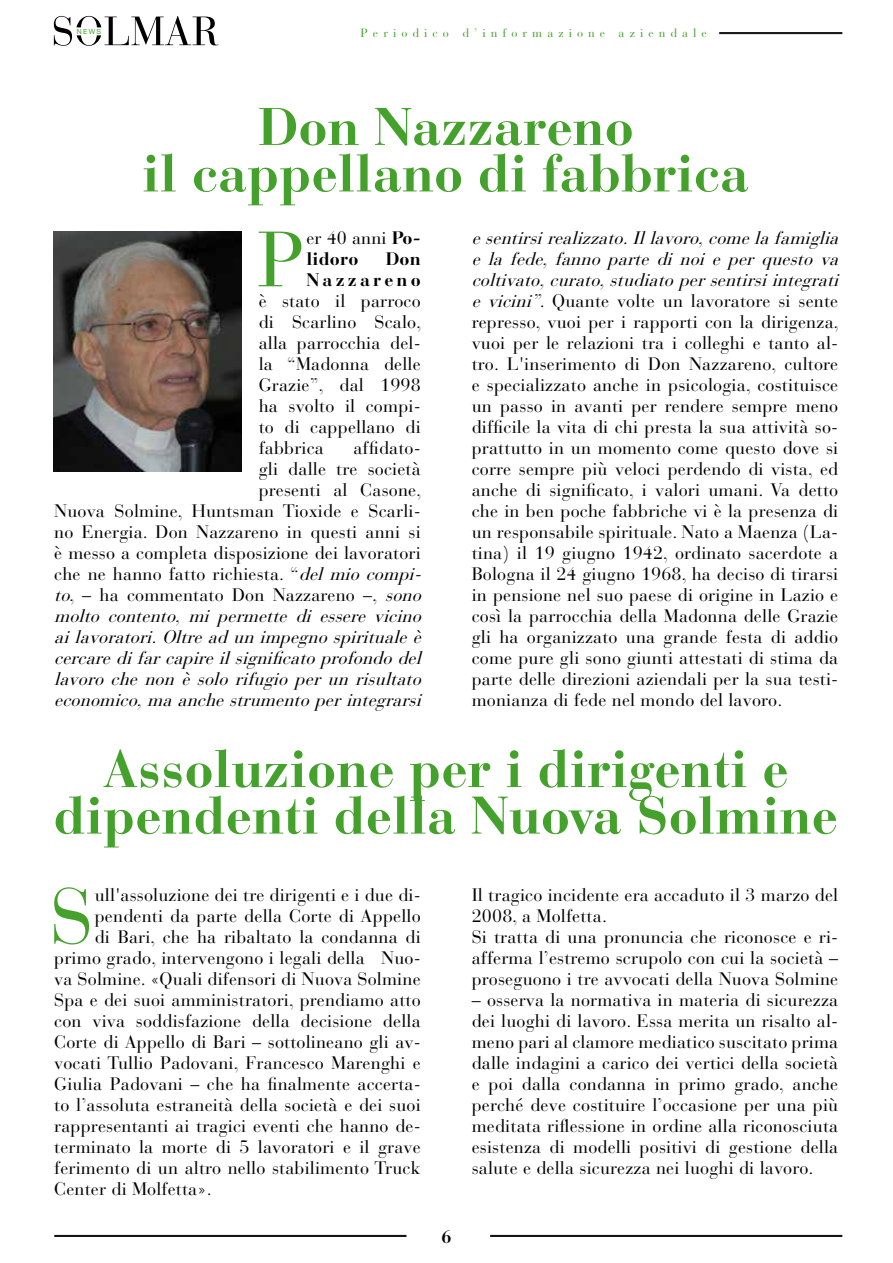
<style>
.page{position:relative;width:893px;height:1263px;background:#fff}
.page>*{position:absolute;margin:0;border:0;box-sizing:border-box;transform-origin:0 0}
.t1{font:77.7px "Bauer Bodoni Std";color:#44a12b}
.t2{font:700 52.5px/46.5px "Bauer Bodoni Std";color:#44a12b;text-align:center}
.t3{font:18px/21px "Bauer Bodoni Std";letter-spacing:.01em;color:#000;text-align:justify}
.t4{font:italic 18px "Bauer Bodoni Std";color:#000}
.t5{font:700 18px/21px "Bauer Bodoni Std";letter-spacing:.175em;color:#000}
.t6{font:12px "Bauer Bodoni Std";letter-spacing:.42em;color:#44a12b}
.t7{font:6.9px "Helvetica Neue";color:#44a12b}
.s1{font-weight:400}
.s2{font-style:italic}
</style>
<div class="page">
<hr style="left:719px;top:33px;width:123px;height:1px;background:#000">
<hr style="left:719px;top:32px;width:123px;height:1px;background:#000">
<hr style="left:54px;top:1236px;width:352px;height:1px;background:#000">
<hr style="left:54px;top:1235px;width:352px;height:1px;background:#000">
<hr style="left:490px;top:1236px;width:352px;height:1px;background:#000">
<hr style="left:490px;top:1235px;width:352px;height:1px;background:#000">
<svg style="left:54px;top:16px;width:164px;height:30px"></svg>
<img style="left:53px;top:231px;width:189px;height:240px">
<p class="t7" style="left:77px;top:27px;width:26px">NEWS</p>
<p class="t6" style="left:361px;top:25px;width:348px">Periodico d’informazione aziendale</p>
<h2 class="t2" style="left:142px;top:104px;width:609px">Don Nazzareno<br>il cappellano di fabbrica</h2>
<h1 class="t1" style="left:257px;top:213px;width:49px">P</h1>
<p class="t5" style="left:306px;top:228px;width:116px"><span class="s1">er 40 anni</span> Po&shy;lidoro</p>
<p class="t5" style="left:306px;top:249px;width:116px;text-align:right">Don<br>Nazzareno</p>
<p class="t3" style="left:259px;top:291px;width:164px">è stato il parroco di Scarlino Scalo, alla parrocchia del&shy;la “Madonna delle Grazie”, dal 1998 ha svolto il compi&shy;to di cappellano di fabbrica</p>
<p class="t3" style="left:353px;top:438px;width:69px">affidato-</p>
<p class="t3" style="left:259px;top:459px;width:164px">gli dalle tre società</p>
<p class="t3" style="left:259px;top:480px;width:164px">presenti al Casone,</p>
<p class="t3" style="left:54px;top:501px;width:368px">Nuova Solmine, Huntsman Tioxide e Scarli-</p>
<p class="t3" style="left:54px;top:522px;width:368px">no Energia. Don Nazzareno in questi anni si</p>
<p class="t3" style="left:54px;top:543px;width:368px">è messo a completa disposizione dei lavoratori</p>
<p class="t3" style="left:54px;top:564px;width:374px">che ne hanno fatto richiesta. “<span class="s2">del mio compi-</span></p>
<p class="t3" style="left:54px;top:585px;width:374px"><span class="s2">to</span>, – ha commentato Don Nazzareno –, <span class="s2">sono</span></p>
<p class="t4" style="left:54px;top:605px;width:374px">molto contento, mi permette di essere vicino</p>
<p class="t4" style="left:54px;top:626px;width:374px">ailavoratori.Oltreadunimpegnospiritualeè</p>
<p class="t4" style="left:54px;top:647px;width:374px">cercaredifarcapireilsignificatoprofondodel</p>
<p class="t4" style="left:54px;top:668px;width:374px">lavoro che non è solo rifugio per un risultato</p>
<p class="t4" style="left:54px;top:689px;width:374px">economico,maanchestrumentoperintegrarsi</p>
<p class="t3" style="left:472px;top:228px;width:374px;text-align:left"><span class="s2">esentirsirealizzato.Illavoro,comelafamiglia e la fede, fanno parte di noi e per questo va coltivato,curato,studiatopersentirsiintegrati e vicini”</span>. Quante volte un lavoratore si sente represso, vuoi per i rapporti con la dirigenza, vuoi per le relazioni tra i colleghi e tanto al&shy;tro. L'inserimento di Don Nazzareno, cultore e specializzato anche in psicologia, costituisce un passo in avanti per rendere sempre meno difficile la vita di chi presta la sua attività so&shy;prattutto in un momento come questo dove si corre sempre più veloci perdendo di vista, ed anche di significato, i valori umani. Va detto che in ben poche fabbriche vi è la presenza di un responsabile spirituale. Nato a Maenza (La&shy;tina) il 19 giugno 1942, ordinato sacerdote a Bologna il 24 giugno 1968, ha deciso di tirarsi in pensione nel suo paese di origine in Lazio e così la parrocchia della Madonna delle Grazie gli ha organizzato una grande festa di addio come pure gli sono giunti attestati di stima da parte delle direzioni aziendali per la sua testi&shy;monianza di fede nel mondo del lavoro.</p>
<h2 class="t2" style="left:54px;top:746px;width:786px">Assoluzione per i dirigenti e dipendenti della Nuova Solmine</h2>
<h1 class="t1" style="left:50px;top:870px;width:45px">S</h1>
<p class="t3" style="left:95px;top:885px;width:327px">ull'assoluzione dei tre dirigenti e i due di-</p>
<p class="t3" style="left:95px;top:906px;width:327px">pendenti da parte della Corte di Appello</p>
<p class="t3" style="left:95px;top:927px;width:327px">di Bari, che ha ribaltato la condanna di</p>
<p class="t3" style="left:54px;top:948px;width:368px">primo grado, intervengono i legali della Nuo-</p>
<p class="t3" style="left:54px;top:969px;width:368px">va Solmine. «Quali difensori di Nuova Solmine</p>
<p class="t3" style="left:54px;top:990px;width:368px">Spa e dei suoi amministratori, prendiamo atto</p>
<p class="t3" style="left:54px;top:1011px;width:368px">con viva soddisfazione della decisione della</p>
<p class="t3" style="left:54px;top:1032px;width:368px">Corte di Appello di Bari – sottolineano gli av-</p>
<p class="t3" style="left:54px;top:1053px;width:368px">vocati Tullio Padovani, Francesco Marenghi e</p>
<p class="t3" style="left:54px;top:1074px;width:368px">Giulia Padovani – che ha finalmente accerta-</p>
<p class="t3" style="left:54px;top:1095px;width:368px">to l’assoluta estraneità della società e dei suoi</p>
<p class="t3" style="left:54px;top:1116px;width:368px">rappresentanti ai tragici eventi che hanno de-</p>
<p class="t3" style="left:54px;top:1137px;width:368px">terminato la morte di 5 lavoratori e il grave</p>
<p class="t3" style="left:54px;top:1158px;width:368px">ferimento di un altro nello stabilimento Truck</p>
<p class="t3" style="left:54px;top:1179px;width:159px">Center di Molfetta».</p>
<p class="t5" style="left:441px;top:1226px;width:12px">6</p>
<p class="t3" style="left:472px;top:885px;width:368px;text-align:left">Il tragico incidente era accaduto il 3 marzo del 2008, a Molfetta.<br>Si tratta di una pronuncia che riconosce e ri&shy;afferma l’estremo scrupolo con cui la società – proseguono i tre avvocati della Nuova Solmine</p>
<p class="t3" style="left:472px;top:990px;width:368px">– osserva la normativa in materia di sicurezza dei luoghi di lavoro. Essa merita un risalto al&shy;meno pari al clamore mediatico suscitato prima dalle indagini a carico dei vertici della società e poi dalla condanna in primo grado, anche perché deve costituire l’occasione per una più meditata riflessione in ordine alla riconosciuta esistenza di modelli positivi di gestione della salute e della sicurezza nei luoghi di lavoro.</p>
</div>
